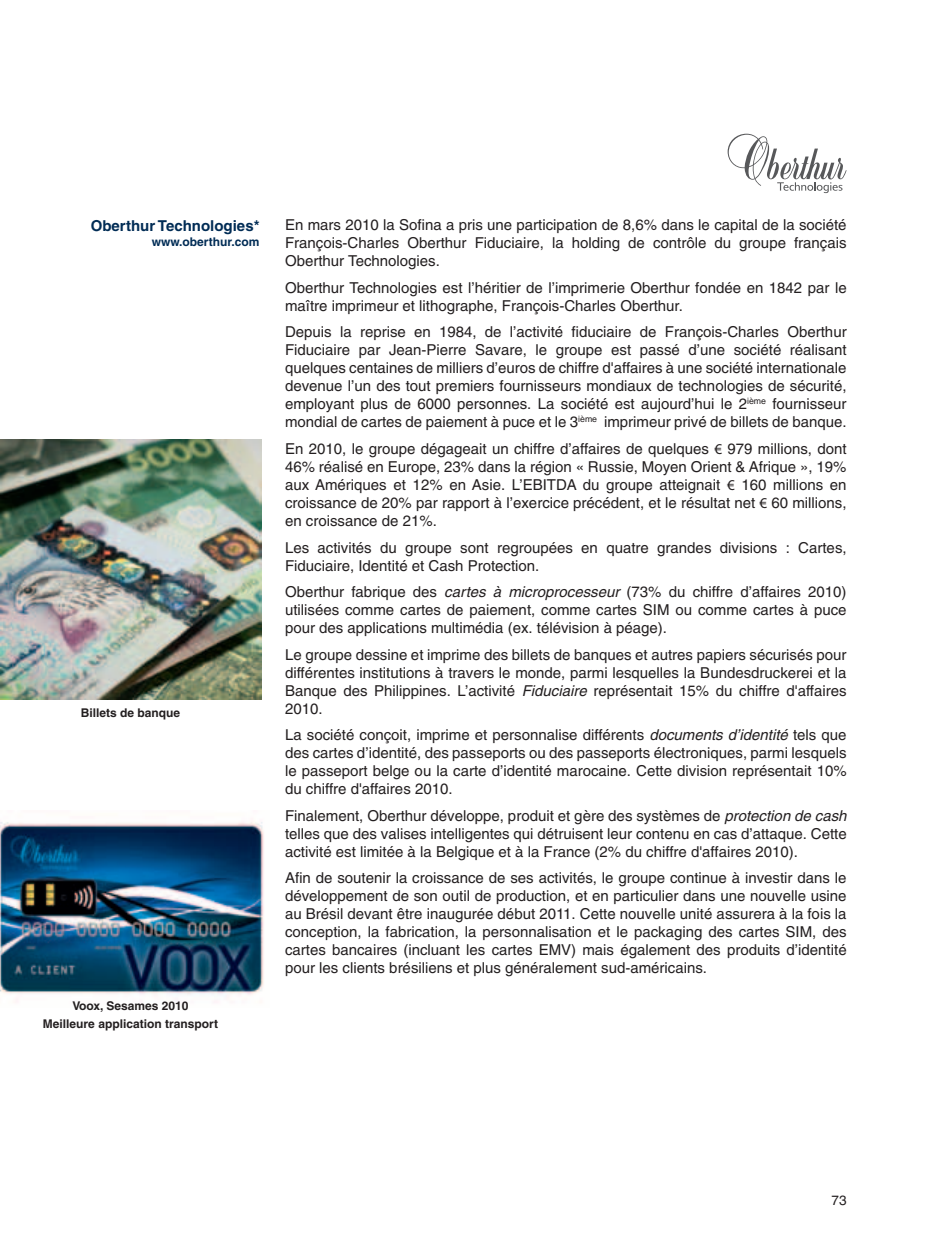
<style>
.page{position:relative;width:936px;height:1242px;background:#fff}
.page>*{position:absolute;margin:0;border:0;box-sizing:border-box;transform-origin:0 0}
.Bodytekst{font:15px/18px "Helvetica";color:#231f20;text-align:justify}
.Bodytekst-2{font:700 15px "Helvetica";color:#002c55}
.t1{font:13.5px "Helvetica";color:#231f20}
.Bodytekst-3{font:700 12px/18px "Helvetica";color:#231f20;text-align:center}
.Titre_9{font:700 12px "Helvetica";color:#002c55}
.s1{font-family:"Myriad Pro"}
.s2{font-style:italic}
</style>
<div class="page">
<svg style="left:727px;top:134px;width:119px;height:59px"></svg>
<img style="left:0;top:821px;width:264px;height:182px">
<img style="left:1px;top:439px;width:260px;height:261px">
<p class="Bodytekst-2" style="left:91px;top:217px;width:170px">Oberthur Technologies*</p>
<p class="Titre_9" style="left:152px;top:234px;width:109px">www.oberthur.com</p>
<p class="Bodytekst-3" style="left:81px;top:703px;width:101px">Billets de banque</p>
<p class="Bodytekst-3" style="left:43px;top:996px;width:176px">Voox, Sesames 2010<br>Meilleure application transport</p>
<p class="Bodytekst" style="left:285px;top:216px;width:563px">En mars 2010 la Sofina a pris une participation de 8,6% dans le capital de la société François-Charles Oberthur Fiduciaire, la holding de contrôle du groupe français Oberthur Technologies.</p>
<p class="Bodytekst" style="left:285px;top:279px;width:563px">Oberthur Technologies est l’héritier de l’imprimerie Oberthur fondée en 1842 par le maître imprimeur et lithographe, François-Charles Oberthur.</p>
<p class="Bodytekst" style="left:285px;top:323px;width:563px">Depuis la reprise en 1984, de l’activité fiduciaire de François-Charles Oberthur Fiduciaire par Jean-Pierre Savare, le groupe est passé d’une société réalisant quelques centaines de milliers d’euros de chiffre d'affaires à une société internationale devenue l’un des tout premiers fournisseurs mondiaux de technologies de sécurité, employant plus de 6000 personnes. La société est aujourd’hui le 2<sup>ième</sup> fournisseur mondial de cartes de paiement à puce et le 3<sup>ième</sup> imprimeur privé de billets de banque.</p>
<p class="Bodytekst" style="left:285px;top:440px;width:563px">En 2010, le groupe dégageait un chiffre d’affaires de quelques <span class="s1">€</span> 979 millions, dont 46% réalisé en Europe, 23% dans la région « Russie, Moyen Orient &amp; Afrique », 19% aux Amériques et 12% en Asie. L’EBITDA du groupe atteignait <span class="s1">€</span> 160 millions en croissance de 20% par rapport à l’exercice précédent, et le résultat net <span class="s1">€</span> 60 millions, en croissance de 21%.</p>
<p class="Bodytekst" style="left:285px;top:538px;width:563px">Les activités du groupe sont regroupées en quatre grandes divisions : Cartes,<br>Fiduciaire, Identité et Cash Protection.</p>
<p class="Bodytekst" style="left:285px;top:583px;width:563px">Oberthur fabrique des <span class="s2">cartes à microprocesseur</span> (73% du chiffre d’affaires 2010) utilisées comme cartes de paiement, comme cartes SIM ou comme cartes à puce pour des applications multimédia (ex. télévision à péage).</p>
<p class="Bodytekst" style="left:285px;top:645px;width:563px">Le groupe dessine et imprime des billets de banques et autres papiers sécurisés pour différentes institutions à travers le monde, parmi lesquelles la Bundesdruckerei et la Banque des Philippines. L’activité <span class="s2">Fiduciaire</span> représentait 15% du chiffre d'affaires 2010.</p>
<p class="Bodytekst" style="left:285px;top:726px;width:563px">La société conçoit, imprime et personnalise différents <span class="s2">documents d’identité</span> tels que des cartes d’identité, des passeports ou des passeports électroniques, parmi lesquels le passeport belge ou la carte d’identité marocaine. Cette division représentait 10% du chiffre d'affaires 2010.</p>
<p class="Bodytekst" style="left:285px;top:806px;width:563px">Finalement, Oberthur développe, produit et gère des systèmes de <span class="s2">protection de cash </span>telles que des valises intelligentes qui détruisent leur contenu en cas d’attaque. Cette activité est limitée à la Belgique et à la France (2% du chiffre d'affaires 2010).</p>
<p class="Bodytekst" style="left:285px;top:869px;width:563px">Afin de soutenir la croissance de ses activités, le groupe continue à investir dans le développement de son outil de production, et en particulier dans une nouvelle usine au Brésil devant être inaugurée début 2011. Cette nouvelle unité assurera à la fois la conception, la fabrication, la personnalisation et le packaging des cartes SIM, des cartes bancaires (incluant les cartes EMV) mais également des produits d’identité pour les clients brésiliens et plus généralement sud-américains.</p>
<p class="t1" style="left:831px;top:1192px;width:17px">73</p>
</div>
